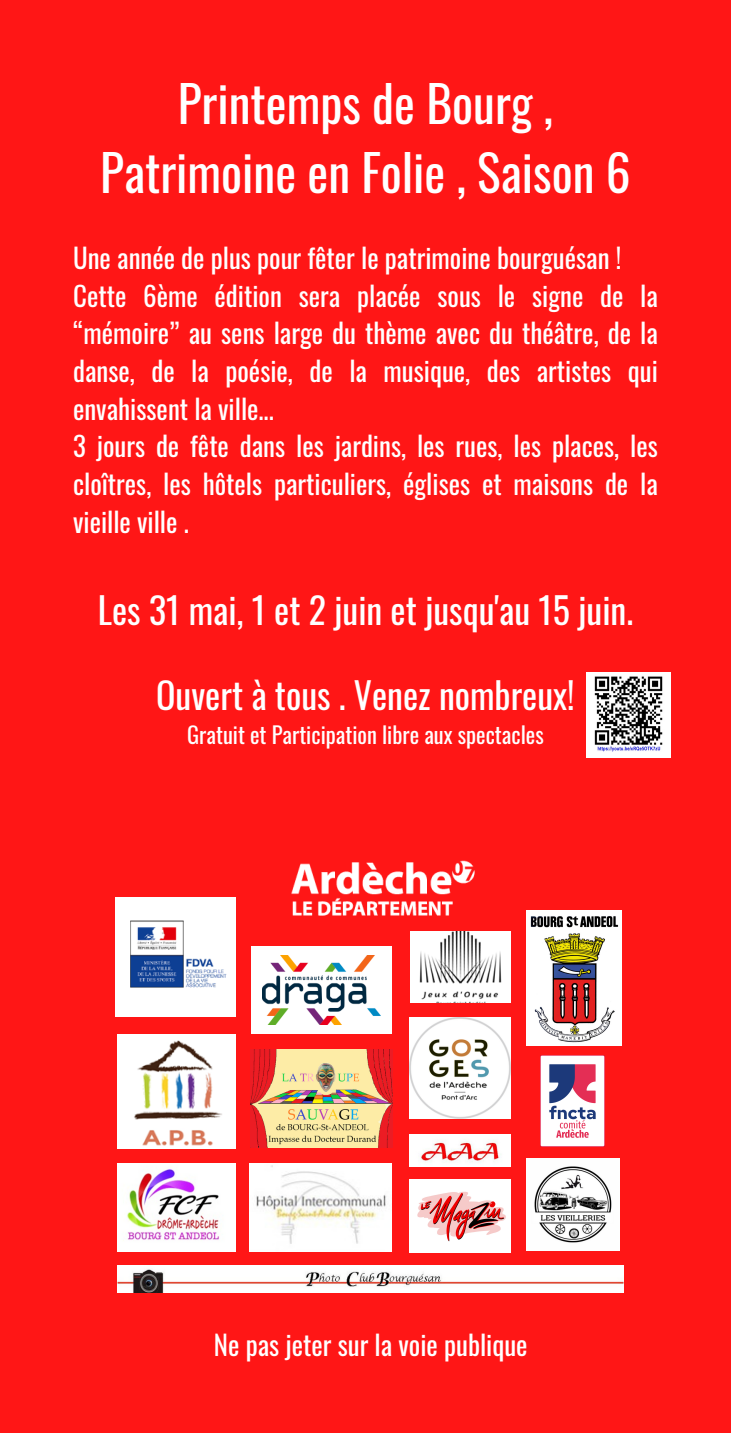
<style>
.page{position:relative;width:731px;height:1433px;background:#ff1616}
.page>*{position:absolute;margin:0;border:0;box-sizing:border-box;transform-origin:0 0}
.t1{font:49.5px/69.3px "Oswald";color:#fff;text-align:center}
.t2{font:36px "Oswald";color:#fff}
.t3{font:27px/37.8px "Oswald";color:#fff}
.t4{font:22.5px "Oswald";color:#fff}
</style>
<div class="page">
<img style="left:249px;top:1163px;width:142px;height:88px">
<img style="left:600px;top:910px;width:21px;height:135px">
<img style="left:116px;top:897px;width:61px;height:120px">
<img style="left:409px;top:1055px;width:101px;height:64px">
<img style="left:250px;top:1055px;width:142px;height:92px">
<img style="left:117px;top:1034px;width:118px;height:115px">
<img style="left:117px;top:1265px;width:506px;height:27px">
<img style="left:409px;top:1179px;width:101px;height:73px">
<img style="left:409px;top:1134px;width:101px;height:32px">
<img style="left:117px;top:1163px;width:118px;height:88px">
<img style="left:527px;top:1158px;width:92px;height:93px">
<img style="left:540px;top:1055px;width:65px;height:92px">
<img style="left:177px;top:757px;width:423px;height:298px">
<img style="left:586px;top:673px;width:84px;height:84px">
<p class="t1" style="left:100px;top:67px;width:532px">Printemps de Bourg ,<br>Patrimoine en Folie , Saison 6</p>
<h1 class="t3" style="left:73px;top:238px;width:586px">Une année de plus pour fêter le patrimoine bourguésan !<br>Cette 6ème édition sera placée sous le signe de la “mémoire” au sens large du thème avec du théâtre, de la danse, de la poésie, de la musique, des artistes qui envahissent la ville...<br>3 jours de fête dans les jardins, les rues, les places, les cloîtres, les hôtels particuliers, églises et maisons de la vieille ville .</h1>
<h3 class="t2" style="left:98px;top:582px;width:537px">Les 31 mai, 1 et 2 juin et jusqu'au 15 juin.</h3>
<h2 class="t2" style="left:156px;top:666px;width:420px">Ouvert à tous . Venez nombreux!</h2>
<p class="t4" style="left:187px;top:717px;width:358px">Gratuit et Participation libre aux spectacles</p>
<h3 class="t3" style="left:214px;top:1324px;width:315px">Ne pas jeter sur la voie publique</h3>
</div>
